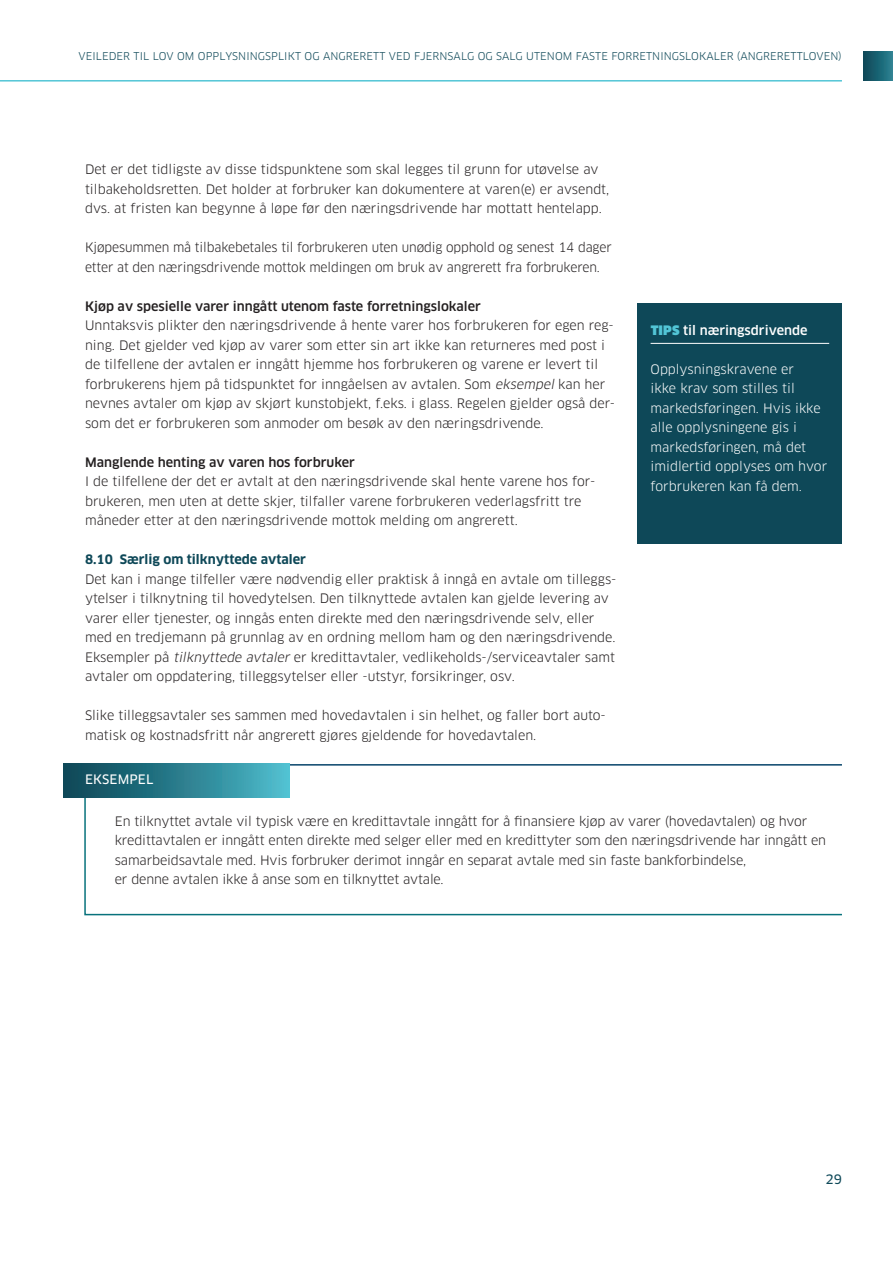
<style>
.page{position:relative;width:893px;height:1263px;background:#fff}
.page>*{position:absolute;margin:0;border:0;box-sizing:border-box;transform-origin:0 0}
.t1{font:12.75px/19.5px "Clan OT";color:#231f20}
.t2{font:12.75px/19.5px "Clan OT";color:#fff}
.t3{font:500 12.75px "Clan OT";color:#231f20}
.t4{font:700 12.75px "Clan OT";color:#0e4858}
.t5{font:500 12.75px "Clan OT";color:#fff}
.t6{font:12.75px "Clan OT News";letter-spacing:.01em;color:#fff}
.t7{font:12.75px "Clan OT News";color:#0e4858}
.t8{font:10.5px "Clan OT";letter-spacing:.01em;color:#0e4858}
.s1{font-style:italic}
.s2{font-weight:900;color:#52c5d6}
</style>
<div class="page">
<hr style="left:0;top:80px;width:842px;height:2px;background:#52c5d6">
<div style="left:863px;top:51px;width:30px;height:30px;background:linear-gradient(to right,#0c4655,#2a808f)"></div>
<div style="left:638px;top:303px;width:204px;height:241px;background:#0e4858"></div>
<hr style="left:651px;top:343px;width:178px;height:1px;background:#fff">
<svg style="left:84px;top:772px;width:758px;height:144px"></svg>
<hr style="left:85px;top:764px;width:757px;height:1px;background:#07446a">
<div style="left:64px;top:763px;width:225px;height:35px;background:linear-gradient(to right,#094252,#4dbccc)"></div>
<p class="t8" style="left:79px;top:50px;width:765px">VEILEDER TIL LOV OM OPPLYSNINGSPLIKT OG ANGRERETT VED FJERNSALG OG SALG UTENOM FASTE FORRETNINGSLOKALER (ANGRERETTLOVEN)</p>
<p class="t1" style="left:85px;top:160px;width:526px">Det er det tidligste av disse tidspunktene som skal legges til grunn for utøvelse av tilbakeholdsretten. Det holder at forbruker kan dokumentere at varen(e) er avsendt, dvs. at fristen kan begynne å løpe før den næringsdrivende har mottatt hentelapp.</p>
<p class="t1" style="left:85px;top:238px;width:528px">Kjøpesummen må tilbakebetales til forbrukeren uten unødig opphold og senest 14 dager etter at den næringsdrivende mottok meldingen om bruk av angrerett fra forbrukeren.</p>
<p class="t3" style="left:85px;top:298px;width:397px">Kjøp av spesielle varer inngått utenom faste forretningslokaler</p>
<p class="t1" style="left:85px;top:316px;width:532px">Unntaksvis plikter den næringsdrivende å hente varer hos forbrukeren for egen reg&shy;ning. Det gjelder ved kjøp av varer som etter sin art ikke kan returneres med post i de tilfellene der avtalen er inngått hjemme hos forbrukeren og varene er levert til forbrukerens hjem på tidspunktet for inngåelsen av avtalen. Som <span class="s1">eksempel</span> kan her nevnes avtaler om kjøp av skjørt kunstobjekt, f.eks. i glass. Regelen gjelder også der&shy;som det er forbrukeren som anmoder om besøk av den næringsdrivende.</p>
<p class="t3" style="left:85px;top:454px;width:272px">Manglende henting av varen hos forbruker</p>
<p class="t1" style="left:85px;top:472px;width:512px">I de tilfellene der det er avtalt at den næringsdrivende skal hente varene hos for&shy;brukeren, men uten at dette skjer, tilfaller varene forbrukeren vederlagsfritt tre måneder etter at den næringsdrivende mottok melding om angrerett.</p>
<p class="t4" style="left:85px;top:552px;width:223px">8.10 Særlig om tilknyttede avtaler</p>
<p class="t1" style="left:85px;top:569px;width:533px">Det kan i mange tilfeller være nødvendig eller praktisk å inngå en avtale om tilleggs&shy;ytelser i tilknytning til hovedytelsen. Den tilknyttede avtalen kan gjelde levering av varer eller tjenester, og inngås enten direkte med den næringsdrivende selv, eller med en tredjemann på grunnlag av en ordning mellom ham og den næringsdrivende.<br>Eksempler på <span class="s1">tilknyttede avtaler</span> er kredittavtaler, vedlikeholds-/serviceavtaler samt avtaler om oppdatering, tilleggsytelser eller -utstyr, forsikringer, osv.</p>
<p class="t1" style="left:85px;top:706px;width:522px">Slike tilleggsavtaler ses sammen med hovedavtalen i sin helhet, og faller bort auto&shy;matisk og kostnadsfritt når angrerett gjøres gjeldende for hovedavtalen.</p>
<p class="t6" style="left:85px;top:772px;width:70px">EKSEMPEL</p>
<p class="t5" style="left:651px;top:322px;width:158px"><span class="s2">TIPS</span> til næringsdrivende</p>
<p class="t2" style="left:651px;top:359px;width:178px">Opplysningskravene er<br>ikke krav som stilles til markedsføringen. Hvis ikke alle opplysningene gis i markedsføringen, må det imidlertid opplyses om hvor forbrukeren kan få dem.</p>
<p class="t1" style="left:115px;top:811px;width:713px">En tilknyttet avtale vil typisk være en kredittavtale inngått for å finansiere kjøp av varer (hovedavtalen) og hvor kredittavtalen er inngått enten direkte med selger eller med en kredittyter som den næringsdrivende har inngått en samarbeidsavtale med. Hvis forbruker derimot inngår en separat avtale med sin faste bankforbindelse,<br>er denne avtalen ikke å anse som en tilknyttet avtale.</p>
<p class="t7" style="left:825px;top:1171px;width:18px">29</p>
</div>
